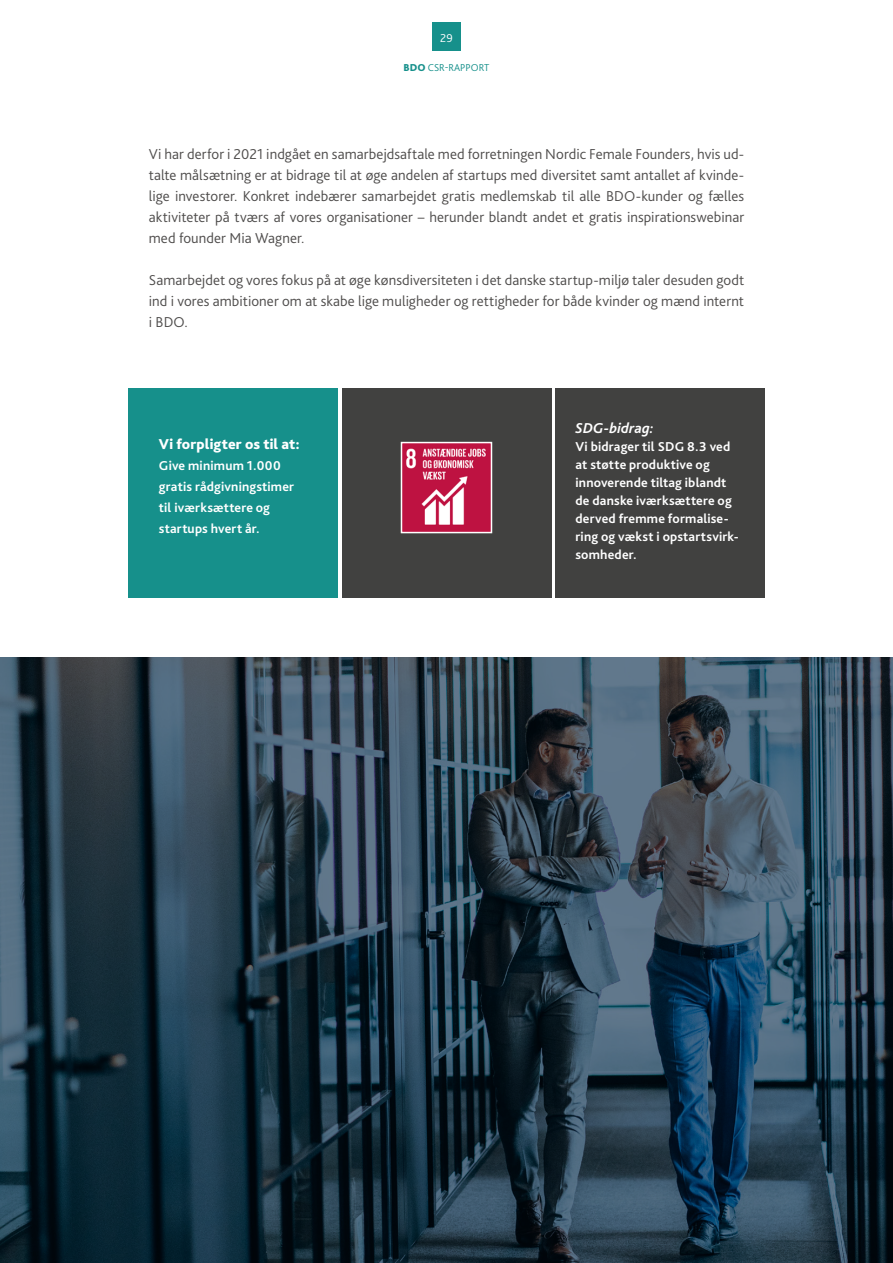
<style>
.page{position:relative;width:893px;height:1263px;background:#fff}
.page>*{position:absolute;margin:0;border:0;box-sizing:border-box;transform-origin:0 0}
.t1{font:300 15px/21px "Bliss Pro";letter-spacing:.005em;color:#4e4c4b;text-align:justify}
.t2{font:800 15px "Bliss Pro";letter-spacing:.01em;color:#fff}
.t3{font:italic 700 15px "Bliss Pro";letter-spacing:.01em;color:#fff}
.t4{font:700 13.5px/18px "Bliss Pro";letter-spacing:.015em;color:#fff}
.t5{font:300 12px "Bliss Pro";color:#fff}
.t6{font:300 10.5px "Bliss Pro";color:#16908b}
.s1{font-weight:800}
</style>
<div class="page">
<div style="left:432px;top:23px;width:29px;height:28px;background:#16908b"></div>
<svg style="left:0;top:657px;width:893px;height:606px;background:#273d4d"></svg>
<div style="left:129px;top:388px;width:209px;height:209px;background:#16908b"></div>
<div style="left:342px;top:388px;width:209px;height:209px;background:#414140"></div>
<div style="left:555px;top:388px;width:209px;height:209px;background:#414140"></div>
<img style="left:404px;top:445px;width:85px;height:85px">
<div style="left:401px;top:442px;width:91px;height:91px;border:2px solid #fff"></div>
<p class="t5" style="left:440px;top:30px;width:14px">29</p>
<p class="t6" style="left:404px;top:61px;width:87px"><span class="s1">BDO</span> CSR-RAPPORT</p>
<p class="t1" style="left:149px;top:144px;width:597px">Vi har derfor i 2021 indgået en samarbejdsaftale med forretningen Nordic Female Founders, hvis ud&shy;talte målsætning er at bidrage til at øge andelen af startups med diversitet samt antallet af kvinde&shy;lige investorer. Konkret indebærer samarbejdet gratis medlemskab til alle BDO-kunder og fælles aktiviteter på tværs af vores organisationer – herunder blandt andet et gratis inspirationswebinar med founder Mia Wagner.</p>
<p class="t1" style="left:149px;top:270px;width:597px">Samarbejdet og vores fokus på at øge kønsdiversiteten i det danske startup-miljø taler desuden godt ind i vores ambitioner om at skabe lige muligheder og rettigheder for både kvinder og mænd internt i BDO.</p>
<p class="t2" style="left:159px;top:435px;width:142px">Vi forpligter os til at:</p>
<p class="t4" style="left:159px;top:455px;width:137px;line-height:21px">Give minimum 1.000 gratis rådgivningstimer til iværksættere og startups hvert år.</p>
<p class="t3" style="left:575px;top:419px;width:80px">SDG-bidrag:</p>
<p class="t4" style="left:575px;top:438px;width:165px">Vi bidrager til SDG 8.3 ved at støtte produktive og innoverende tiltag iblandt de danske iværksættere og derved fremme formalise&shy;ring og vækst i opstartsvirk&shy;somheder.</p>
</div>
